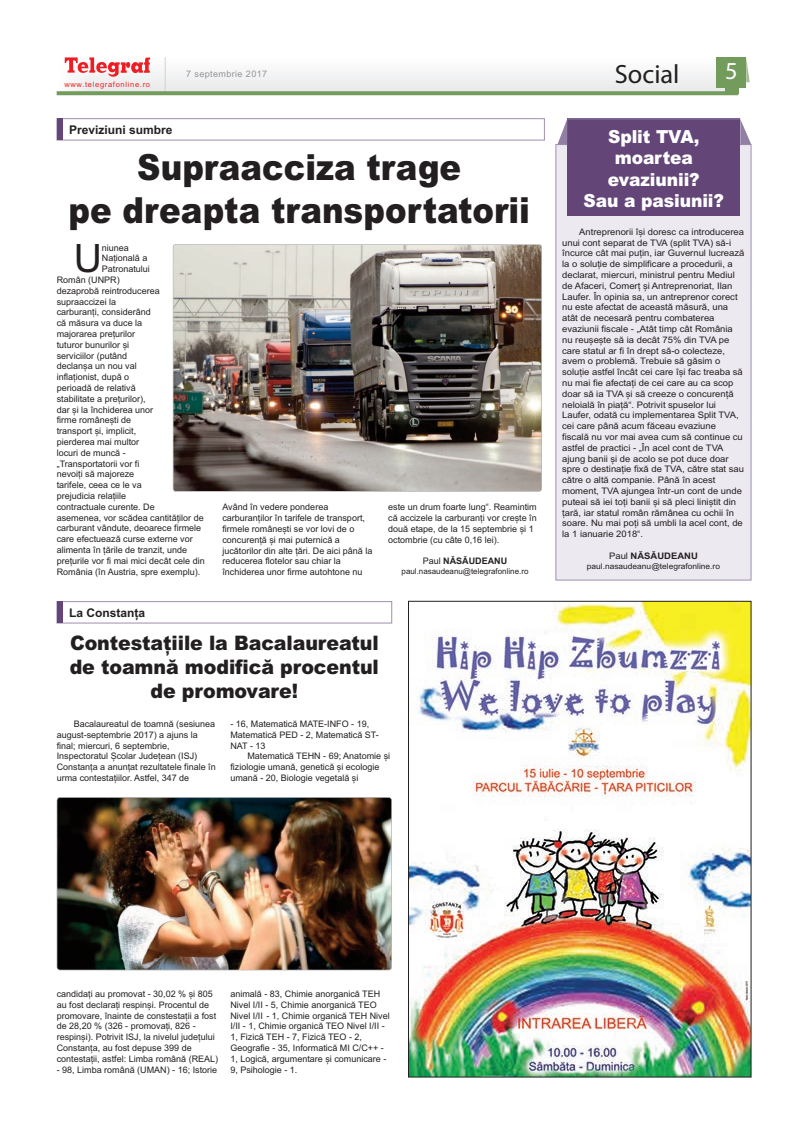
<style>
.page{position:relative;width:808px;height:1134px;background:#fff}
.page>*{position:absolute;margin:0;border:0;box-sizing:border-box;transform-origin:0 0}
.t1{font:39.1px "Arial";color:#231f20}
.t2{font:900 36px/43.2px "Arial";color:#231f20;text-align:center;scale:.9 1}
.t3{font:26.5px "Myriad Pro";color:#231f20}
.t4{font:24.4px "Myriad Pro";color:#fff}
.t5{font:900 20px/24px "Arial";letter-spacing:-.005em;color:#231f20;text-align:center;scale:.95 1}
.t6{font:900 18px/21.6px "Arial";letter-spacing:-.005em;color:#fff;text-align:center;scale:.95 1}
.t7{font:700 12px "Arial";color:#231f20}
.t8{font:9px/10.8px "Arial";color:#231f20}
.t9{font:9px/10.8px "Arial";color:#231f20;scale:1.05 1}
.t10{font:9px "Arial";letter-spacing:.045em;color:#939598}
.t11{font:700 9px "Arial";color:#231f20;scale:1.05 1}
.t12{font:700 9px "Arial";color:#231f20}
.t13{font:8px "Arial";color:#231f20;scale:1.05 1}
.t14{font:8px "Arial";color:#231f20}
.t15{font:7.5px "Arial";letter-spacing:.09em;color:#ee2323}
.s1{font-weight:400}
</style>
<div class="page">
<div style="left:57px;top:57px;width:671px;height:37px;background:#f2f3f4"></div>
<img style="left:57px;top:57px;width:8px;height:34px">
<hr style="left:165px;top:57px;width:1px;height:37px;background:#c9d8be">
<svg style="left:65px;top:57px;width:85px;height:20px"></svg>
<svg style="left:57px;top:91px;width:681px;height:4px;background:#789f64"></svg>
<div style="left:716px;top:57px;width:30px;height:31px;background:#729b5c"></div>
<div style="left:725px;top:88px;width:13px;height:6px;background:#729b5c"></div>
<svg style="left:746px;top:58px;width:4px;height:24px"></svg>
<div style="left:556px;top:145px;width:195px;height:435px;background:#ece9f0"></div>
<div style="left:556px;top:144px;width:195px;height:436px;border:1px solid #a08fb0"></div>
<div style="left:567px;top:119px;width:173px;height:97px;background:#634677"></div>
<svg style="left:557px;top:120px;width:10px;height:24px"></svg>
<svg style="left:740px;top:119px;width:11px;height:26px"></svg>
<hr style="left:567px;top:118px;width:173px;height:1px;background:#927fa4">
<div style="left:57px;top:118px;width:488px;height:22px;border:1px solid #a08fb0"></div>
<div style="left:57px;top:118px;width:5px;height:22px;background:#634677"></div>
<img style="left:173px;top:245px;width:368px;height:246px;border-radius:3px">
<div style="left:173px;top:244px;width:369px;height:248px;border:1px solid #939598;border-radius:3px"></div>
<img style="left:410px;top:603px;width:339px;height:472px">
<div style="left:57px;top:601px;width:335px;height:22px;border:1px solid #a08fb0"></div>
<div style="left:57px;top:601px;width:5px;height:22px;background:#634677"></div>
<img style="left:57px;top:798px;width:334px;height:172px;border-radius:3px">
<div style="left:57px;top:797px;width:335px;height:173px;border:1px solid #939598;border-radius:3px"></div>
<p class="t15" style="left:64px;top:80px;width:87px">www.telegrafonline.ro</p>
<p class="t10" style="left:186px;top:69px;width:83px">7 septembrie 2017</p>
<h3 class="t3" style="left:615px;top:64px;width:66px">Social</h3>
<h3 class="t4" style="left:725px;top:62px;width:14px">5</h3>
<h3 class="t7" style="left:69px;top:123px;width:105px">Previziuni sumbre</h3>
<h2 class="t2" style="left:69px;top:146px;width:514px">Supraacciza trage<br>pe dreapta transportatorii</h2>
<h1 class="t1" style="left:74px;top:236px;width:30px">U</h1>
<p class="t8" style="left:102px;top:242px;width:29px">niunea</p>
<p class="t8" style="left:102px;top:253px;width:47px">Națională a</p>
<p class="t8" style="left:102px;top:264px;width:50px">Patronatului</p>
<p class="t8" style="left:57px;top:274px;width:65px">Român (UNPR)</p>
<p class="t8" style="left:57px;top:285px;width:105px">dezaprobă reintroducerea</p>
<p class="t8" style="left:57px;top:296px;width:61px">supraaccizei la</p>
<p class="t8" style="left:57px;top:307px;width:96px">carburanți, considerând</p>
<p class="t8" style="left:57px;top:318px;width:87px">că măsura va duce la</p>
<p class="t8" style="left:57px;top:328px;width:80px">majorarea prețurilor</p>
<p class="t8" style="left:57px;top:339px;width:74px">tuturor bunurilor și</p>
<p class="t8" style="left:57px;top:350px;width:72px">serviciilor (putând</p>
<p class="t8" style="left:57px;top:361px;width:82px">declanșa un nou val</p>
<p class="t8" style="left:57px;top:372px;width:74px">inflaționist, după o</p>
<p class="t8" style="left:57px;top:382px;width:81px">perioadă de relativă</p>
<p class="t8" style="left:57px;top:393px;width:91px">stabilitate a prețurilor),</p>
<p class="t8" style="left:57px;top:404px;width:98px">dar și la închiderea unor</p>
<p class="t8" style="left:57px;top:415px;width:76px">firme românești de</p>
<p class="t8" style="left:57px;top:426px;width:81px">transport și, implicit,</p>
<p class="t8" style="left:57px;top:436px;width:84px">pierderea mai multor</p>
<p class="t8" style="left:57px;top:447px;width:71px">locuri de muncă -</p>
<p class="t8" style="left:57px;top:458px;width:84px">„Transportatorii vor fi</p>
<p class="t8" style="left:57px;top:469px;width:79px">nevoiți să majoreze</p>
<p class="t8" style="left:57px;top:480px;width:87px">tarifele, ceea ce le va</p>
<p class="t8" style="left:57px;top:490px;width:71px">prejudicia relațiile</p>
<p class="t8" style="left:57px;top:501px;width:100px">contractuale curente. De</p>
<p class="t8" style="left:57px;top:512px;width:149px">asemenea, vor scădea cantităților de</p>
<p class="t8" style="left:57px;top:523px;width:146px">carburant vândute, deoarece firmele</p>
<p class="t8" style="left:57px;top:534px;width:138px">care efectuează curse externe vor</p>
<p class="t8" style="left:57px;top:544px;width:132px">alimenta în țările de tranzit, unde</p>
<p class="t8" style="left:57px;top:555px;width:150px">prețurile vor fi mai mici decât cele din</p>
<p class="t8" style="left:57px;top:566px;width:145px">România (în Austria, spre exemplu).</p>
<h3 class="t7" style="left:69px;top:606px;width:78px">La Constanța</h3>
<p class="t8" style="left:222px;top:502px;width:152px">Având în vedere ponderea carburanților în tarifele de transport, firmele românești se vor lovi de o concurență și mai puternică a jucătorilor din alte țări. De aici până la reducerea flotelor sau chiar la închiderea unor firme autohtone nu</p>
<p class="t8" style="left:388px;top:502px;width:150px">este un drum foarte lung“. Reamintim că accizele la carburanți vor crește în două etape, de la 15 septembrie și 1 octombrie (cu câte 0,16 lei).</p>
<p class="t12" style="left:423px;top:556px;width:86px"><span class="s1">Paul</span> NĂSĂUDEANU</p>
<p class="t14" style="left:402px;top:567px;width:128px">paul.nasaudeanu@telegrafonline.ro</p>
<h3 class="t5" style="left:70px;top:631px;width:327px">Contestațiile la Bacalaureatul de toamnă modifică procentul de promovare!</h3>
<p class="t8" style="left:57px;top:718px;width:161px;text-indent:17px">Bacalaureatul de toamnă (sesiunea august-septembrie 2017) a ajuns la final; miercuri, 6 septembrie, Inspectoratul Școlar Județean (ISJ)<br>Constanța a anunțat rezultatele finale în urma contestațiilor. Astfel, 347 de</p>
<p class="t8" style="left:230px;top:718px;width:150px">- 16, Matematică MATE-INFO - 19,<br>Matematică PED - 2, Matematică ST-<br>NAT - 13</p>
<p class="t8" style="left:230px;top:751px;width:161px;text-indent:17px">Matematică TEHN - 69; Anatomie și fiziologie umană, genetică și ecologie umană - 20, Biologie vegetală și</p>
<h3 class="t6" style="left:583px;top:126px;width:149px">Split TVA, moartea evaziunii?<br>Sau a pasiunii?</h3>
<p class="t9" style="left:562px;top:226px;width:175px;text-indent:17px">Antreprenorii își doresc ca introducerea unui cont separat de TVA (split TVA) să-i încurce cât mai puțin, iar Guvernul lucrează la o soluție de simplificare a procedurii, a declarat, miercuri, ministrul pentru Mediul de Afaceri, Comerț și Antreprenoriat, Ilan Laufer. În opinia sa, un antreprenor corect nu este afectat de această măsură, una atât de necesară pentru combaterea evaziunii fiscale - „Atât timp cât România nu reușește să ia decât 75% din TVA pe care statul ar fi în drept să-o colecteze, avem o problemă. Trebuie să găsim o soluție astfel încât cei care își fac treaba să nu mai fie afectați de cei care au ca scop doar să ia TVA și să creeze o concurență neloială în piață“. Potrivit spuselor lui Laufer, odată cu implementarea Split TVA, cei care până acum făceau evaziune fiscală nu vor mai avea cum să continue cu astfel de practici - „În acel cont de TVA ajung banii și de acolo se pot duce doar spre o destinație fixă de TVA, către stat sau către o altă companie. Până în acest moment, TVA ajungea într-un cont de unde puteai să iei toți banii și să pleci liniștit din țară, iar statul român rămânea cu ochii în soare. Nu mai poți să umbli la acel cont, de la 1 ianuarie 2018“.</p>
<p class="t11" style="left:609px;top:550px;width:86px"><span class="s1">Paul</span> NĂSĂUDEANU</p>
<p class="t13" style="left:587px;top:561px;width:128px">paul.nasaudeanu@telegrafonline.ro</p>
<p class="t8" style="left:57px;top:988px;width:163px">candidați au promovat - 30,02 % și 805 au fost declarați respinși. Procentul de promovare, înainte de constestații a fost de 28,20 % (326 - promovați, 826 - respinși). Potrivit ISJ, la nivelul județului Constanța, au fost depuse 399 de contestații, astfel: Limba română (REAL)</p>
<p class="t8" style="left:57px;top:1064px;width:162px">- 98, Limba română (UMAN) - 16; Istorie</p>
<p class="t8" style="left:230px;top:988px;width:161px">animală - 83, Chimie anorganică TEH Nivel I/II - 5, Chimie anorganică TEO Nivel I/II - 1, Chimie organică TEH Nivel I/II - 1, Chimie organică TEO Nivel I/II - 1, Fizică TEH - 7, Fizică TEO - 2, Geografie - 35, Informatică MI C/C++ - 1, Logică, argumentare și comunicare - 9, Psihologie - 1.</p>
</div>
